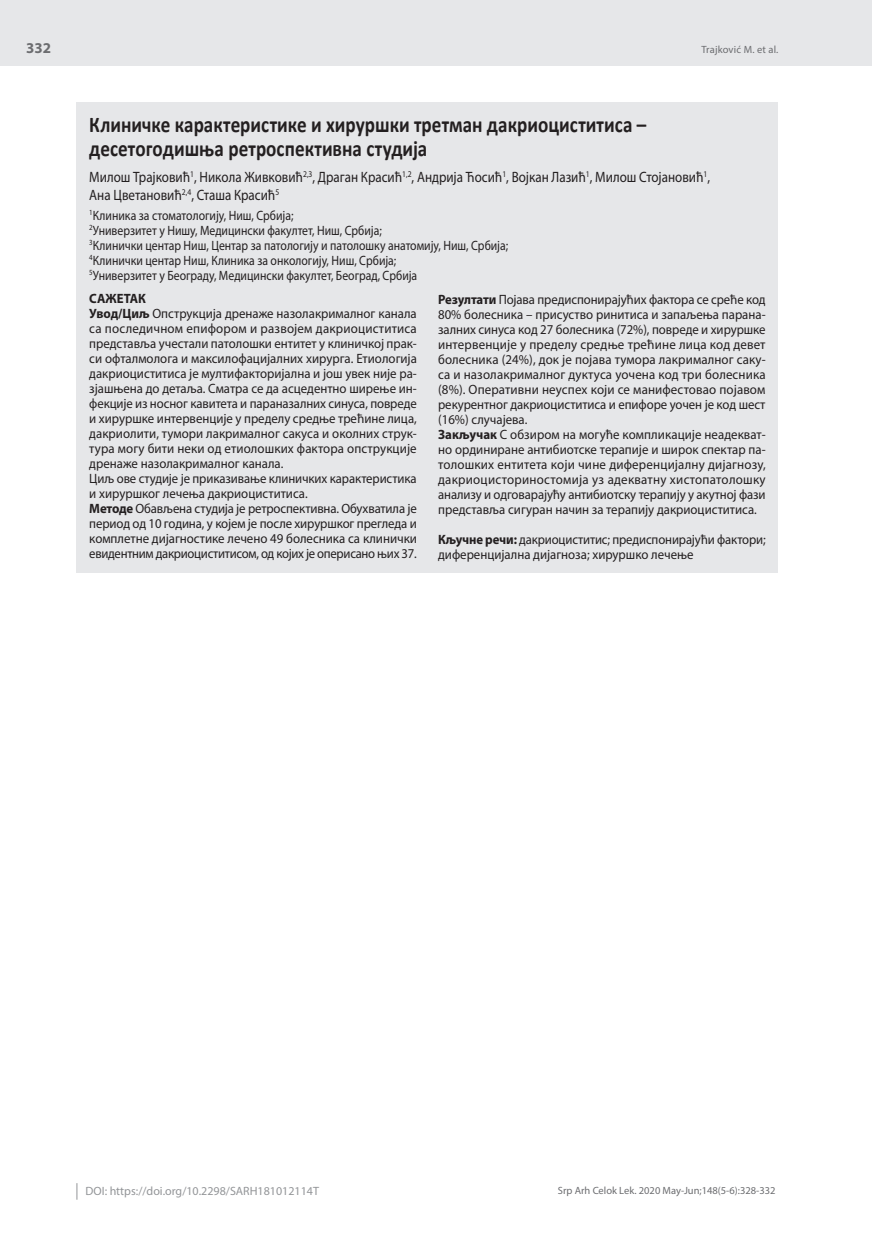
<style>
.page{position:relative;width:872px;height:1234px;background:#fff}
.page>*{position:absolute;margin:0;border:0;box-sizing:border-box;transform-origin:0 0}
.t1{font:700 22.5px/24px "Calibri";color:#231f20;scale:.85 1}
.t2{font:15px/18px "Myriad Pro";color:#231f20;scale:.87 1}
.t3{font:700 15px "Myriad Pro";color:#6c6d70}
.t4{font:13.5px/15px "Myriad Pro";color:#231f20;scale:.95 1}
.t5{font:13.5px/15px "Myriad Pro";color:#231f20;scale:.94 1}
.t6{font:13.5px/15px "Myriad Pro";color:#231f20;scale:.87 1}
.t7{font:12px "Myriad Pro";color:#939598}
.t8{font:10.5px "Myriad Pro";color:#6c6d70}
.s1{font-weight:700}
</style>
<div class="page">
<div style="left:0;top:0;width:872px;height:66px;background:#e6e7e9"></div>
<svg style="left:77px;top:1183px;width:1px;height:16px"></svg>
<div style="left:77px;top:102px;width:701px;height:470px;background:#e6e7e9"></div>
<p class="t3" style="left:26px;top:38px;width:26px">332</p>
<p class="t8" style="left:701px;top:43px;width:79px">Trajković M. et al.</p>
<h1 class="t1" style="left:89px;top:112px;width:657px">Клиничке карактеристике и хируршки третман дакриоциститиса – десетогодишња ретроспективна студија</h1>
<p class="t2" style="left:89px;top:168px;width:715px">Милош Трајковић<sup>1</sup>, Никола Живковић<sup>2,3</sup>, Драган Красић<sup>1,2</sup>, Андрија Ћосић<sup>1</sup>, Војкан Лазић<sup>1</sup>, Милош Стојановић<sup>1</sup>,<br>Ана Цветановић<sup>2,4</sup>, Сташа Красић<sup>5</sup></p>
<p class="t6" style="left:89px;top:207px;width:483px"><sup>1</sup>Клиника за стоматологију, Ниш, Србија;<br><sup>2</sup>Универзитет у Нишу, Медицински факултет, Ниш, Србија;<br><sup>3</sup>Клинички центар Ниш, Центар за патологију и патолошку анатомију, Ниш, Србија; <sup>4</sup>Клинички центар Ниш, Клиника за онкологију, Ниш, Србија;<br><sup>5</sup>Универзитет у Београду, Медицински факултет, Београд, Србија</p>
<p class="t4" style="left:89px;top:290px;width:346px"><span class="s1">САЖЕТАК<br>Увод/Циљ</span> Опструкција дренаже назолакрималног канала са последичном епифором и развојем дакриоциститиса представља учестали патолошки ентитет у клиничкој прак&shy;си офталмолога и максилофацијалних хирурга. Етиологија дакриоциститиса је мултифакторијална и још увек није ра&shy;зјашњена до детаља. Сматра се да асцедентно ширење ин&shy;фекције из носног кавитета и параназалних синуса, повреде и хируршке интервенције у пределу средње трећине лица, дакриолити, тумори лакрималног сакуса и околних струк&shy;тура могу бити неки од етиолошких фактора опструкције дренаже назолакрималног канала.<br>Циљ ове студије је приказивање клиничких карактеристика и хируршког лечења дакриоциститиса.<br><span class="s1">Методе</span> Обављена студија је ретроспективна. Обухватила је период од 10 година, у којем је после хируршког прегледа и комплетне дијагностике лечено 49 болесника са клинички евидентним дакриоциститисом, од којих је оперисано њих 37.</p>
<p class="t5" style="left:438px;top:291px;width:350px"><span class="s1">Резултати</span> Појава предиспонирајућих фактора се среће код 80% болесника – присуство ринитиса и запаљења парана&shy;залних синуса код 27 болесника (72%), повреде и хируршке интервенције у пределу средње трећине лица код девет болесника (24%), док је појава тумора лакрималног саку&shy;са и назолакрималног дуктуса уочена код три болесника (8%). Оперативни неуспех који се манифестовао појавом рекурентног дакриоциститиса и епифоре уочен је код шест (16%) случајева.<br><span class="s1">Закључак</span> С обзиром на могуће компликације неадекват&shy;но ординиране антибиотске терапије и широк спектар па&shy;толошких ентитета који чине диференцијалну дијагнозу, дакриоцисториностомија уз адекватну хистопатолошку анализу и одговарајућу антибиотску терапију у акутној фази представља сигуран начин за терапију дакриоциститиса.</p>
<p class="t5" style="left:438px;top:531px;width:350px"><span class="s1">Кључне речи:</span> дакриоциститис; предиспонирајући фактори; диференцијална дијагноза; хируршко лечење</p>
<p class="t7" style="left:86px;top:1183px;width:235px">DOI: https://doi.org/10.2298/SARH181012114T</p>
<p class="t8" style="left:558px;top:1184px;width:219px">Srp Arh Celok Lek. 2020 May-Jun;148(5-6):328-332</p>
</div>
